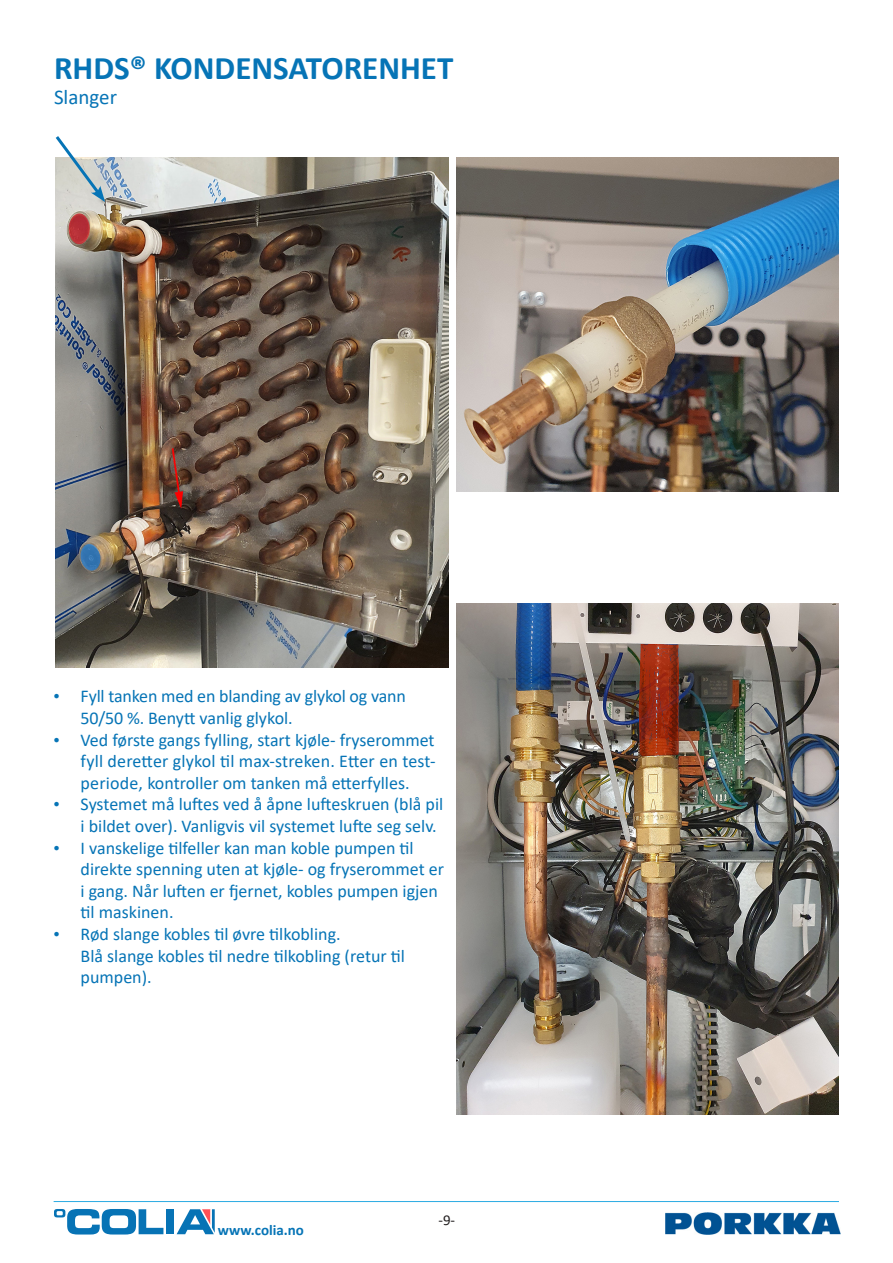
<style>
.page{position:relative;width:893px;height:1263px;background:#fff}
.page>*{position:absolute;margin:0;border:0;box-sizing:border-box;transform-origin:0 0}
.t1{font:700 33px "Calibri";color:#0674b6}
.t2{font:21px "Calibri";color:#0674b6}
.t3{font:18px/21.6px "Calibri";color:#0674b6}
.t4{font:700 15px "Calibri";color:#0674b6}
.t5{font:15px "Calibri";color:#231f20}
.s1{font-family:"Times New Roman"}
</style>
<div class="page">
<hr style="left:54px;top:1201px;width:785px;height:1px;background:#29abe2">
<svg style="left:54px;top:1209px;width:109px;height:25px"></svg>
<div style="left:166px;top:1209px;width:8px;height:25px;background:#0773b5"></div>
<svg style="left:177px;top:1209px;width:38px;height:25px"></svg>
<img style="left:666px;top:1212px;width:175px;height:22px">
<img style="left:456px;top:604px;width:383px;height:510px">
<img style="left:56px;top:157px;width:393px;height:511px">
<img style="left:456px;top:157px;width:383px;height:334px">
<svg style="left:55px;top:136px;width:50px;height:66px"></svg>
<p class="t1" style="left:54px;top:44px;width:401px">RHDS® KONDENSATORENHET</p>
<p class="t2" style="left:54px;top:82px;width:65px">Slanger</p>
<p class="t3" style="left:81px;top:685px;width:327px;text-indent:-27px"><span class="s1">•</span> Fyll tanken med en blanding av glykol og vann<br>50/50 %. Benytt vanlig glykol.</p>
<p class="t3" style="left:81px;top:728px;width:357px;text-align:justify;text-indent:-27px"><span class="s1">•</span> Ved første gangs fylling, start kjøle- fryserommet fyll deretter glykol til max-streken. Etter en test&shy;periode, kontroller om tanken må etterfylles.</p>
<p class="t3" style="left:81px;top:793px;width:364px;text-indent:-27px"><span class="s1">•</span> Systemet må luftes ved å åpne lufteskruen (blå pil i bildet over). Vanligvis vil systemet lufte seg selv.</p>
<p class="t3" style="left:81px;top:836px;width:365px;text-indent:-27px"><span class="s1">•</span> I vanskelige tilfeller kan man koble pumpen til direkte spenning uten at kjøle- og fryserommet er i gang. Når luften er fjernet, kobles pumpen igjen til maskinen.</p>
<p class="t3" style="left:81px;top:923px;width:326px;text-indent:-27px"><span class="s1">•</span> Rød slange kobles til øvre tilkobling.<br>Blå slange kobles til nedre tilkobling (retur til pumpen).</p>
<p class="t4" style="left:218px;top:1219px;width:88px">www.colia.no</p>
<p class="t5" style="left:438px;top:1209px;width:18px">-9-</p>
</div>
